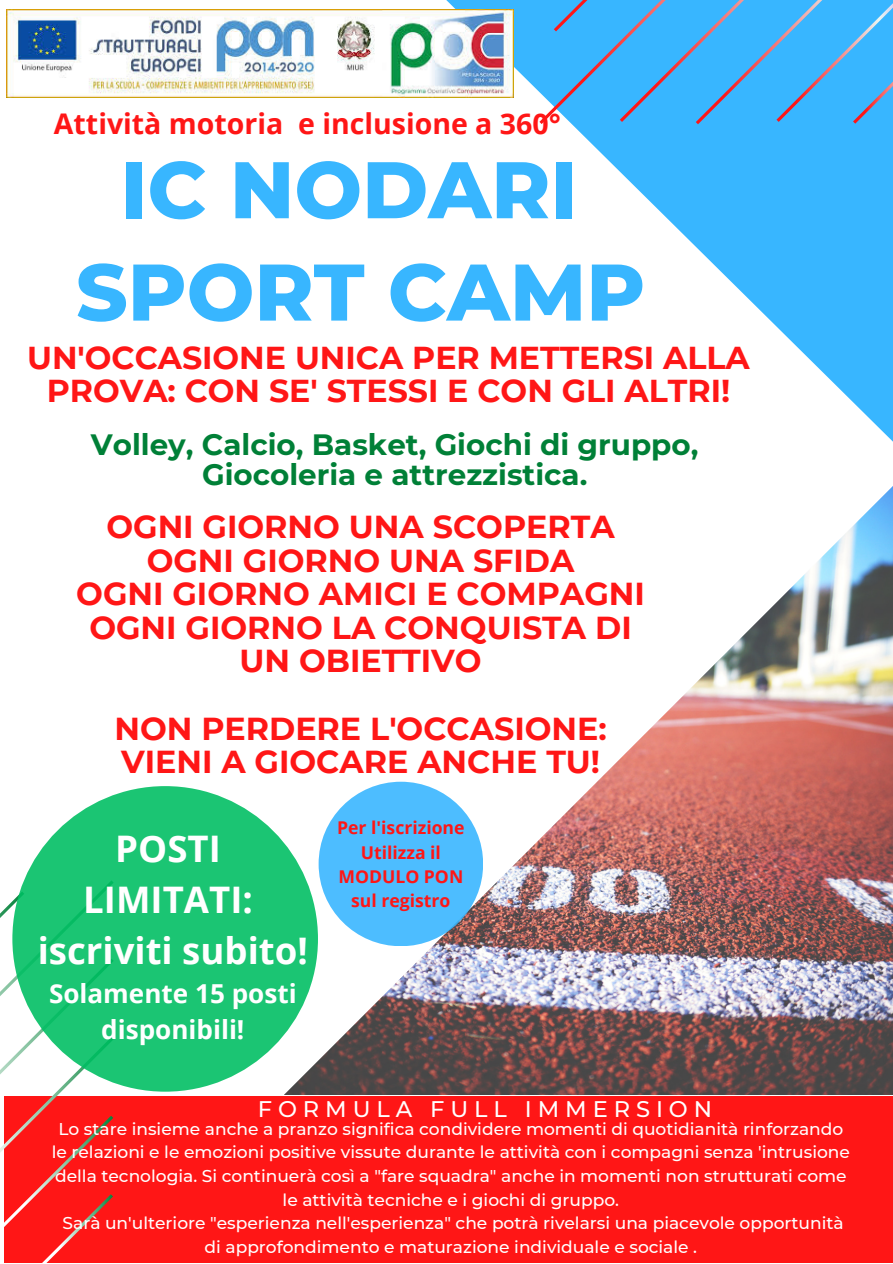
<style>
.page{position:relative;width:893px;height:1264px;background:#fff}
.page>*{position:absolute;margin:0;border:0;box-sizing:border-box;transform-origin:0 0}
.t1{font:800 80.1px "Montserrat";color:#38b6ff}
.t2{font:700 36.6px "Open Sans";color:#fff}
.t3{font:700 31.65px/33.6px "Montserrat";color:#ff1616;text-align:center}
.t4{font:700 29.4px/30.3px "Montserrat";color:#008037;text-align:center}
.t5{font:700 28.5px "Open Sans";color:#ff1616}
.t6{font:700 26.1px/36px "Open Sans";color:#fff;text-align:center}
.t7{font:500 22.5px "Montserrat";letter-spacing:.265em;color:#fff}
.t8{font:700 17.55px/24.3px "Open Sans";color:#ff1616;text-align:center}
.t9{font:500 17.1px/23.5px "Montserrat";color:#fff;text-align:center}
</style>
<div class="page">
<img style="left:284px;top:519px;width:608px;height:575px">
<div style="left:5px;top:1096px;width:887px;height:166px;background:#ff1616"></div>
<svg style="left:307px;top:0;width:585px;height:519px"></svg>
<svg style="left:0;top:885px;width:114px;height:377px"></svg>
<svg style="left:538px;top:0;width:354px;height:124px;background:#44b1f5"></svg>
<img style="left:6px;top:10px;width:507px;height:87px">
<div style="left:12px;top:786px;width:306px;height:305px;background:#1bc573;border-radius:50%"></div>
<div style="left:318px;top:781px;width:165px;height:165px;background:#4dbdff;border-radius:50%"></div>
<p class="t5" style="left:54px;top:104px;width:508px">Attività motoria e inclusione a 360°</p>
<p class="t1" style="left:120px;top:141px;width:458px">IC NODARI</p>
<p class="t1" style="left:76px;top:243px;width:571px">SPORT CAMP</p>
<p class="t3" style="left:27px;top:340px;width:724px">UN'OCCASIONE UNICA PER METTERSI ALLA<br>PROVA: CON SE' STESSI E CON GLI ALTRI!</p>
<p class="t4" style="left:91px;top:429px;width:609px">Volley, Calcio, Basket, Giochi di gruppo,<br>Giocoleria e attrezzistica.</p>
<p class="t3" style="left:106px;top:509px;width:509px">OGNI GIORNO UNA SCOPERTA</p>
<p class="t3" style="left:147px;top:543px;width:429px">OGNI GIORNO UNA SFIDA</p>
<p class="t3" style="left:76px;top:577px;width:570px">OGNI GIORNO AMICI E COMPAGNI</p>
<p class="t3" style="left:89px;top:610px;width:544px">OGNI GIORNO LA CONQUISTA DI<br>UN OBIETTIVO</p>
<p class="t3" style="left:114px;top:711px;width:494px;text-align:left">NON PERDERE L'OCCASIONE:<br>VIENI A GIOCARE ANCHE TU!</p>
<p class="t2" style="left:115px;top:823px;width:107px">POSTI</p>
<p class="t2" style="left:83px;top:873px;width:171px">LIMITATI:</p>
<p class="t2" style="left:38px;top:924px;width:272px">iscriviti subito!</p>
<p class="t6" style="left:49px;top:974px;width:249px">Solamente 15 posti disponibili!</p>
<p class="t8" style="left:337px;top:815px;width:129px">Per l'iscrizione<br>Utilizza il<br>MODULO PON sul registro</p>
<p class="t7" style="left:258px;top:1094px;width:456px">FORMULA FULL IMMERSION</p>
<p class="t9" style="left:52px;top:1116px;width:799px">Lo stare insieme anche a pranzo significa condividere momenti di quotidianità rinforzando le relazioni e le emozioni positive vissute durante le attività con i compagni senza 'intrusione della tecnologia. Si continuerà così a "fare squadra" anche in momenti non strutturati come le attività tecniche e i giochi di gruppo.</p>
<p class="t9" style="left:63px;top:1211px;width:782px">Sarà un'ulteriore "esperienza nell'esperienza" che potrà rivelarsi una piacevole opportunità di approfondimento e maturazione individuale e sociale .</p>
</div>
